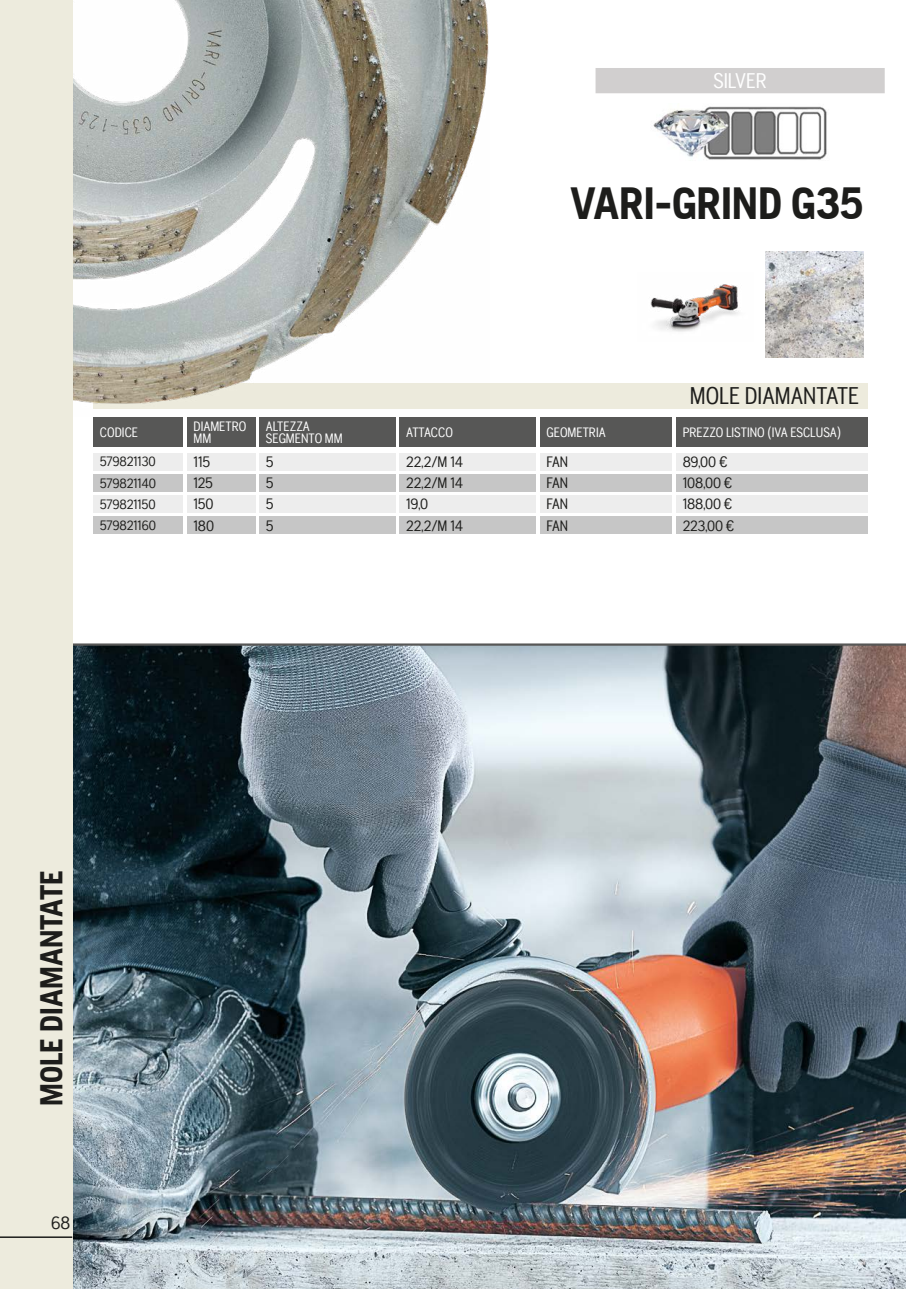
<style>
.page{position:relative;width:906px;height:1289px;background:#fff}
.page>*{position:absolute;margin:0;border:0;box-sizing:border-box;transform-origin:0 0}
.t1{font:700 45px "Husqvarna Gothic";color:#1d1d1b}
.t2{font:700 31.5px "Husqvarna Gothic";color:#1d1d1b}
.t3{font:24px "Husqvarna Gothic";color:#1d1d1b}
.t4{font:21px "Husqvarna Gothic";color:#fff}
.t5{font:18px "Husqvarna Gothic";color:#1d1d1b}
.t6{font:15px "Husqvarna Gothic";letter-spacing:-.01em;color:#1d1d1b}
.t7{font:13.5px/12px "Husqvarna Gothic";color:#fff}
.t8{font:13.5px "Husqvarna Gothic";color:#1d1d1b}
</style>
<div class="page">
<img style="left:765px;top:251px;width:98px;height:106px">
<div style="left:94px;top:383px;width:773px;height:25px;background:#edebdd"></div>
<div style="left:94px;top:417px;width:89px;height:29px;background:#575756"></div>
<div style="left:187px;top:417px;width:68px;height:29px;background:#575756"></div>
<div style="left:259px;top:417px;width:136px;height:29px;background:#575756"></div>
<div style="left:400px;top:417px;width:136px;height:29px;background:#575756"></div>
<div style="left:540px;top:417px;width:132px;height:29px;background:#575756"></div>
<div style="left:676px;top:417px;width:191px;height:29px;background:#575756"></div>
<div style="left:94px;top:453px;width:89px;height:17px;background:#ededed"></div>
<div style="left:187px;top:453px;width:68px;height:17px;background:#ededed"></div>
<div style="left:259px;top:453px;width:136px;height:17px;background:#ededed"></div>
<div style="left:400px;top:453px;width:136px;height:17px;background:#ededed"></div>
<div style="left:540px;top:453px;width:132px;height:17px;background:#ededed"></div>
<div style="left:676px;top:453px;width:191px;height:17px;background:#ededed"></div>
<div style="left:94px;top:474px;width:89px;height:17px;background:#c6c6c6"></div>
<div style="left:187px;top:474px;width:68px;height:17px;background:#c6c6c6"></div>
<div style="left:259px;top:474px;width:136px;height:17px;background:#c6c6c6"></div>
<div style="left:400px;top:474px;width:136px;height:17px;background:#c6c6c6"></div>
<div style="left:540px;top:474px;width:132px;height:17px;background:#c6c6c6"></div>
<div style="left:676px;top:474px;width:191px;height:17px;background:#c6c6c6"></div>
<div style="left:94px;top:495px;width:89px;height:17px;background:#ededed"></div>
<div style="left:187px;top:495px;width:68px;height:17px;background:#ededed"></div>
<div style="left:259px;top:495px;width:136px;height:17px;background:#ededed"></div>
<div style="left:400px;top:495px;width:136px;height:17px;background:#ededed"></div>
<div style="left:540px;top:495px;width:132px;height:17px;background:#ededed"></div>
<div style="left:676px;top:495px;width:191px;height:17px;background:#ededed"></div>
<div style="left:94px;top:517px;width:89px;height:17px;background:#c6c6c6"></div>
<div style="left:187px;top:517px;width:68px;height:17px;background:#c6c6c6"></div>
<div style="left:259px;top:517px;width:136px;height:17px;background:#c6c6c6"></div>
<div style="left:400px;top:517px;width:136px;height:17px;background:#c6c6c6"></div>
<div style="left:540px;top:517px;width:132px;height:17px;background:#c6c6c6"></div>
<div style="left:676px;top:517px;width:191px;height:17px;background:#c6c6c6"></div>
<img style="left:72px;top:0;width:417px;height:417px">
<img style="left:72px;top:645px;width:834px;height:643px">
<hr style="left:0;top:643px;width:906px;height:2px;background:#575756">
<div style="left:0;top:0;width:72px;height:1288px;background:#edebdd"></div>
<img style="left:650px;top:284px;width:89px;height:48px">
<div style="left:595px;top:68px;width:289px;height:25px;background:#d1cfcf"></div>
<img style="left:653px;top:106px;width:174px;height:54px">
<hr style="left:0;top:1236px;width:72px;height:1px;background:#1d1d1b">
<h3 class="t4" style="left:713px;top:69px;width:55px">SILVER</h3>
<h1 class="t1" style="left:570px;top:177px;width:295px">VARI-GRIND G35</h1>
<h3 class="t3" style="left:690px;top:382px;width:171px">MOLE DIAMANTATE</h3>
<p class="t7" style="left:100px;top:426px;width:40px">CODICE</p>
<p class="t7" style="left:193px;top:420px;width:54px">DIAMETRO<br>MM</p>
<p class="t7" style="left:266px;top:420px;width:78px">ALTEZZA<br>SEGMENTO MM</p>
<p class="t7" style="left:406px;top:426px;width:48px">ATTACCO</p>
<p class="t7" style="left:546px;top:426px;width:61px">GEOMETRIA</p>
<p class="t7" style="left:682px;top:426px;width:160px">PREZZO LISTINO (IVA ESCLUSA)</p>
<p class="t8" style="left:100px;top:454px;width:57px">579821130</p>
<p class="t6" style="left:193px;top:453px;width:18px">115</p>
<p class="t6" style="left:266px;top:453px;width:9px">5</p>
<p class="t6" style="left:406px;top:453px;width:58px">22,2/M 14</p>
<p class="t6" style="left:546px;top:453px;width:23px">FAN</p>
<p class="t6" style="left:682px;top:453px;width:46px">89,00 €</p>
<p class="t8" style="left:100px;top:475px;width:58px">579821140</p>
<p class="t6" style="left:193px;top:474px;width:21px">125</p>
<p class="t6" style="left:266px;top:474px;width:9px">5</p>
<p class="t6" style="left:406px;top:474px;width:58px">22,2/M 14</p>
<p class="t6" style="left:546px;top:474px;width:23px">FAN</p>
<p class="t6" style="left:682px;top:474px;width:51px">108,00 €</p>
<p class="t8" style="left:100px;top:496px;width:57px">579821150</p>
<p class="t6" style="left:193px;top:495px;width:22px">150</p>
<p class="t6" style="left:266px;top:495px;width:9px">5</p>
<p class="t6" style="left:406px;top:495px;width:23px">19,0</p>
<p class="t6" style="left:546px;top:495px;width:23px">FAN</p>
<p class="t6" style="left:682px;top:495px;width:51px">188,00 €</p>
<p class="t8" style="left:100px;top:517px;width:58px">579821160</p>
<p class="t6" style="left:193px;top:517px;width:22px">180</p>
<p class="t6" style="left:266px;top:517px;width:9px">5</p>
<p class="t6" style="left:406px;top:517px;width:58px">22,2/M 14</p>
<p class="t6" style="left:546px;top:517px;width:23px">FAN</p>
<p class="t6" style="left:682px;top:517px;width:53px">223,00 €</p>
<h2 class="t2" style="left:33px;top:1106px;width:237px;rotate:-90deg">MOLE DIAMANTATE</h2>
<p class="t5" style="left:51px;top:1212px;width:21px">68</p>
</div>
